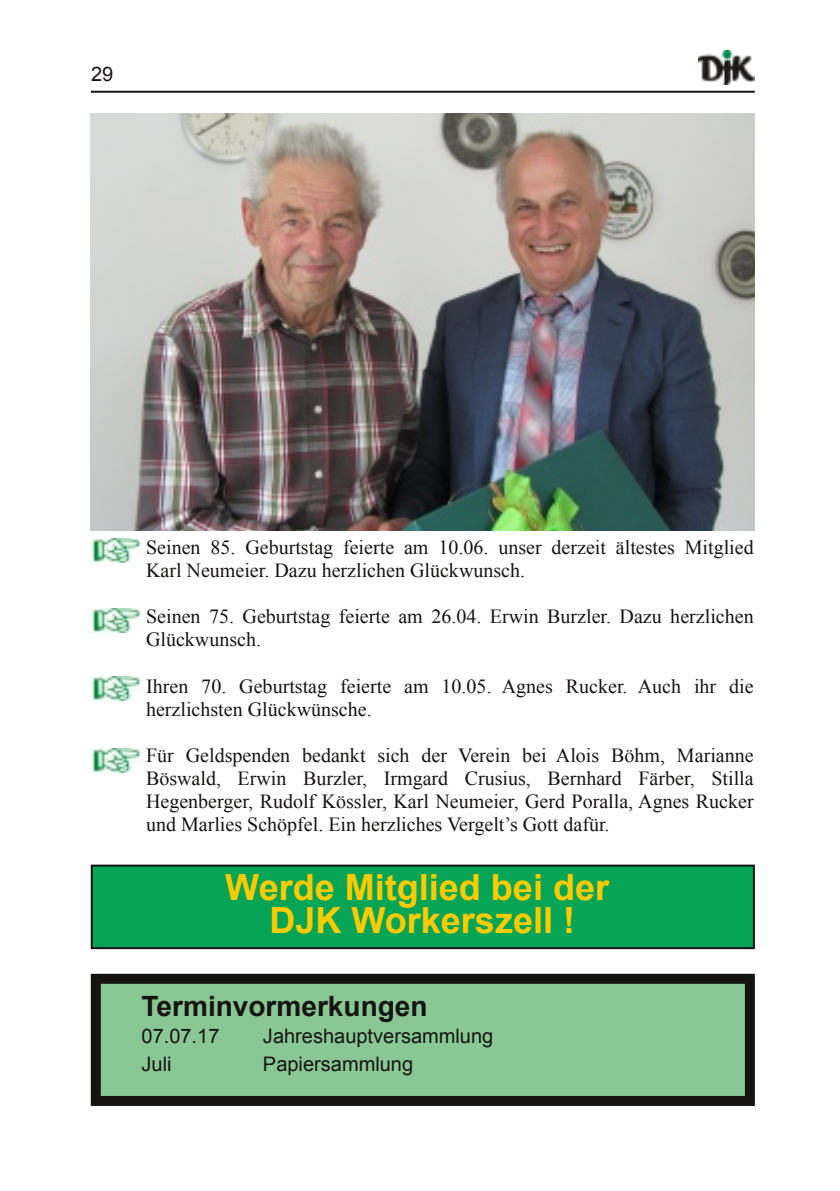
<style>
.page{position:relative;width:840px;height:1191px;background:#fff}
.page>*{position:absolute;margin:0;border:0;box-sizing:border-box;transform-origin:0 0}
.t1{font:700 36px/33.4px "Arial";color:#feca00;text-align:center}
.t2{font:700 28px "Arial";color:#161413}
.t3{font:20px/23px "Times New Roman";color:#161413}
.t4{font:20px "Arial";color:#161413}
</style>
<div class="page">
<hr style="left:91px;top:91px;width:663px;height:2px;background:#161413">
<div style="left:92px;top:865px;width:661px;height:83px;background:#06a555"></div>
<div style="left:91px;top:864px;width:663px;height:85px;border:2px solid #161413"></div>
<img style="left:698px;top:51px;width:55px;height:34px">
<div style="left:96px;top:978px;width:653px;height:123px;background:#89c895"></div>
<div style="left:91px;top:973px;width:663px;height:133px;border:10px solid #161413"></div>
<img style="left:91px;top:113px;width:663px;height:417px">
<img style="left:91px;top:539px;width:51px;height:24px">
<img style="left:91px;top:748px;width:51px;height:24px">
<img style="left:91px;top:609px;width:51px;height:24px">
<img style="left:91px;top:677px;width:51px;height:24px">
<p class="t4" style="left:91px;top:63px;width:24px">29</p>
<p class="t3" style="left:146px;top:535px;width:608px">Seinen 85. Geburtstag feierte am 10.06. unser derzeit ältestes Mitglied<br>Karl Neumeier. Dazu herzlichen Glückwunsch.</p>
<p class="t3" style="left:146px;top:605px;width:608px">Seinen 75. Geburtstag feierte am 26.04. Erwin Burzler. Dazu herzlichen<br>Glückwunsch.</p>
<p class="t3" style="left:146px;top:674px;width:608px">Ihren 70. Geburtstag feierte am 10.05. Agnes Rucker. Auch ihr die herzlichsten Glückwünsche.</p>
<p class="t3" style="left:146px;top:744px;width:608px;text-align:justify">Für Geldspenden bedankt sich der Verein bei Alois Böhm, Marianne Böswald, Erwin Burzler, Irmgard Crusius, Bernhard Färber, Stilla Hegenberger, Rudolf Kössler, Karl Neumeier, Gerd Poralla, Agnes Rucker und Marlies Schöpfel. Ein herzliches Vergelt’s Gott dafür.</p>
<h1 class="t1" style="left:225px;top:870px;width:385px">Werde Mitglied bei der<br>DJK Workerszell !</h1>
<h2 class="t2" style="left:141px;top:990px;width:287px">Terminvormerkungen</h2>
<p class="t4" style="left:141px;top:1025px;width:79px">07.07.17</p>
<p class="t4" style="left:263px;top:1025px;width:232px">Jahreshauptversammlung</p>
<p class="t4" style="left:141px;top:1052px;width:32px">Juli</p>
<p class="t4" style="left:263px;top:1052px;width:152px">Papiersammlung</p>
</div>
